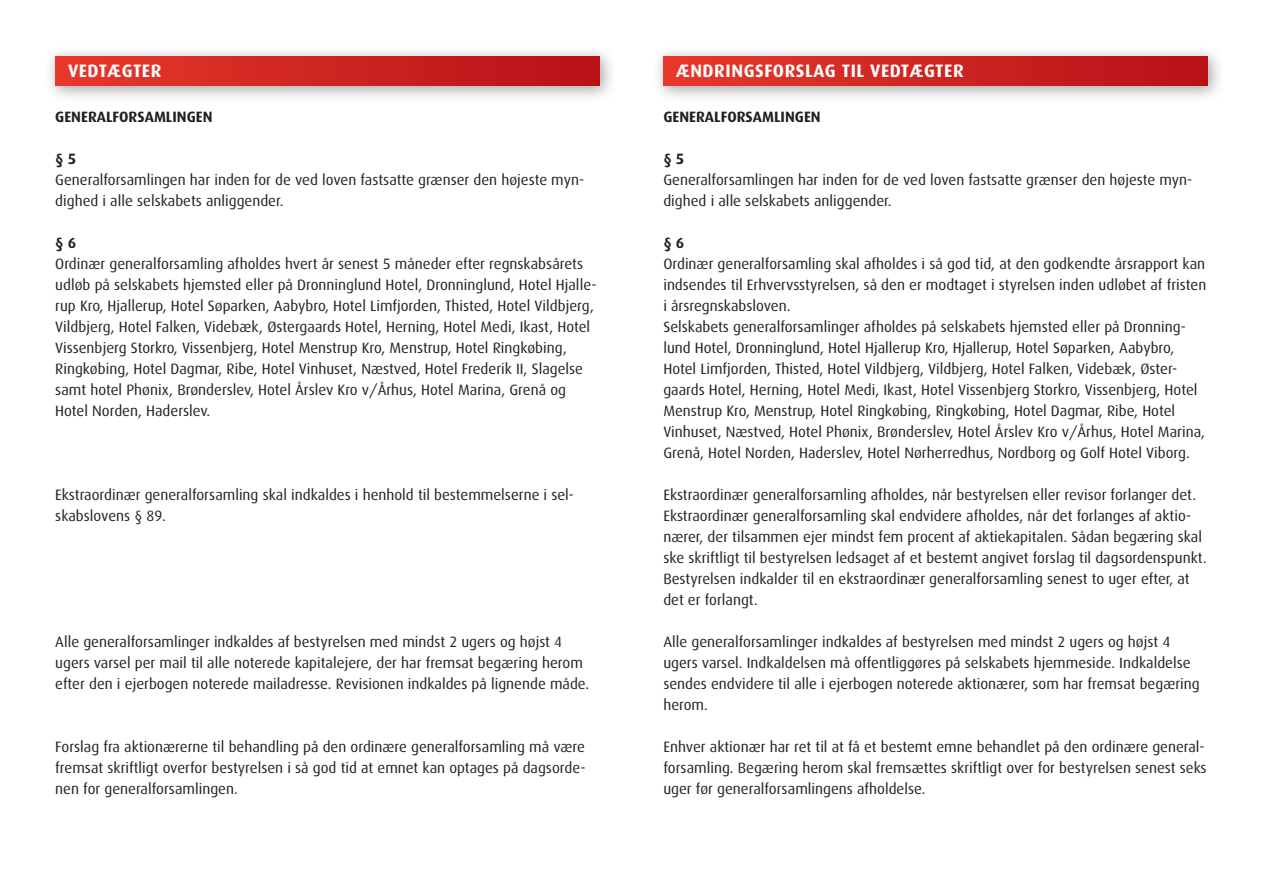
<style>
.page{position:relative;width:1263px;height:893px;background:#fff}
.page>*{position:absolute;margin:0;border:0;box-sizing:border-box;transform-origin:0 0}
.t1{font:700 18px "Dax Pro";letter-spacing:.03em;color:#fff}
.t2{font:15px/21px "Dax";color:#231f20}
.t3{font:700 15px "Dax";color:#231f20}
</style>
<div class="page">
<div style="left:44px;top:45px;width:573px;height:58px;background:#231f20;opacity:.4"></div>
<div style="left:55px;top:56px;width:545px;height:30px;background:linear-gradient(to right,#e7392b,#b81018)"></div>
<div style="left:652px;top:45px;width:573px;height:58px;background:#231f20;opacity:.4"></div>
<div style="left:663px;top:56px;width:545px;height:30px;background:linear-gradient(to right,#e7392b,#b81018)"></div>
<p class="t1" style="left:68px;top:59px;width:95px">VEDTÆGTER</p>
<p class="t1" style="left:676px;top:59px;width:289px">ÆNDRINGSFORSLAG TIL VEDTÆGTER</p>
<p class="t3" style="left:55px;top:108px;width:159px">GENERALFORSAMLINGEN</p>
<p class="t3" style="left:55px;top:150px;width:22px">§ 5</p>
<p class="t2" style="left:55px;top:170px;width:530px">Generalforsamlingen har inden for de ved loven fastsatte grænser den højeste myn&shy;dighed i alle selskabets anliggender.</p>
<p class="t3" style="left:55px;top:234px;width:22px">§ 6</p>
<p class="t2" style="left:55px;top:254px;width:543px">Ordinær generalforsamling afholdes hvert år senest 5 måneder efter regnskabsårets udløb på selskabets hjemsted eller på Dronninglund Hotel, Dronninglund, Hotel Hjalle&shy;rup Kro, Hjallerup, Hotel Søparken, Aabybro, Hotel Limfjorden, Thisted, Hotel Vildbjerg, Vildbjerg, Hotel Falken, Videbæk, Østergaards Hotel, Herning, Hotel Medi, Ikast, Hotel Vissenbjerg Storkro, Vissenbjerg, Hotel Menstrup Kro, Menstrup, Hotel Ringkøbing, Ringkøbing, Hotel Dagmar, Ribe, Hotel Vinhuset, Næstved, Hotel Frederik II, Slagelse samt hotel Phønix, Brønderslev, Hotel Årslev Kro v/Århus, Hotel Marina, Grenå og Hotel Norden, Haderslev.</p>
<p class="t2" style="left:55px;top:485px;width:520px">Ekstraordinær generalforsamling skal indkaldes i henhold til bestemmelserne i sel&shy;skabslovens § 89.</p>
<p class="t2" style="left:55px;top:632px;width:536px">Alle generalforsamlinger indkaldes af bestyrelsen med mindst 2 ugers og højst 4 ugers varsel per mail til alle noterede kapitalejere, der har fremsat begæring herom efter den i ejerbogen noterede mailadresse. Revisionen indkaldes på lignende måde.</p>
<p class="t2" style="left:55px;top:737px;width:532px;text-align:justify">Forslag fra aktionærerne til behandling på den ordinære generalforsamling må være fremsat skriftligt overfor bestyrelsen i så god tid at emnet kan optages på dagsorde&shy;nen for generalforsamlingen.</p>
<p class="t3" style="left:663px;top:108px;width:159px">GENERALFORSAMLINGEN</p>
<p class="t3" style="left:663px;top:150px;width:22px">§ 5</p>
<p class="t2" style="left:663px;top:170px;width:530px">Generalforsamlingen har inden for de ved loven fastsatte grænser den højeste myn&shy;dighed i alle selskabets anliggender.</p>
<p class="t3" style="left:663px;top:234px;width:22px">§ 6</p>
<p class="t2" style="left:663px;top:254px;width:544px">Ordinær generalforsamling skal afholdes i så god tid, at den godkendte årsrapport kan indsendes til Erhvervsstyrelsen, så den er modtaget i styrelsen inden udløbet af fristen i årsregnskabsloven.<br>Selskabets generalforsamlinger afholdes på selskabets hjemsted eller på Dronning&shy;lund Hotel, Dronninglund, Hotel Hjallerup Kro, Hjallerup, Hotel Søparken, Aabybro, Hotel Limfjorden, Thisted, Hotel Vildbjerg, Vildbjerg, Hotel Falken, Videbæk, Øster&shy;gaards Hotel, Herning, Hotel Medi, Ikast, Hotel Vissenbjerg Storkro, Vissenbjerg, Hotel Menstrup Kro, Menstrup, Hotel Ringkøbing, Ringkøbing, Hotel Dagmar, Ribe, Hotel Vinhuset, Næstved, Hotel Phønix, Brønderslev, Hotel Årslev Kro v/Århus, Hotel Marina, Grenå, Hotel Norden, Haderslev, Hotel Nørherredhus, Nordborg og Golf Hotel Viborg.</p>
<p class="t2" style="left:663px;top:485px;width:545px">Ekstraordinær generalforsamling afholdes, når bestyrelsen eller revisor forlanger det.<br>Ekstraordinær generalforsamling skal endvidere afholdes, når det forlanges af aktio&shy;nærer, der tilsammen ejer mindst fem procent af aktiekapitalen. Sådan begæring skal ske skriftligt til bestyrelsen ledsaget af et bestemt angivet forslag til dagsordenspunkt.<br>Bestyrelsen indkalder til en ekstraordinær generalforsamling senest to uger efter, at det er forlangt.</p>
<p class="t2" style="left:663px;top:632px;width:538px">Alle generalforsamlinger indkaldes af bestyrelsen med mindst 2 ugers og højst 4 ugers varsel. Indkaldelsen må offentliggøres på selskabets hjemmeside. Indkaldelse sendes endvidere til alle i ejerbogen noterede aktionærer, som har fremsat begæring herom.</p>
<p class="t2" style="left:663px;top:737px;width:545px">Enhver aktionær har ret til at få et bestemt emne behandlet på den ordinære general&shy;forsamling. Begæring herom skal fremsættes skriftligt over for bestyrelsen senest seks uger før generalforsamlingens afholdelse.</p>
</div>
